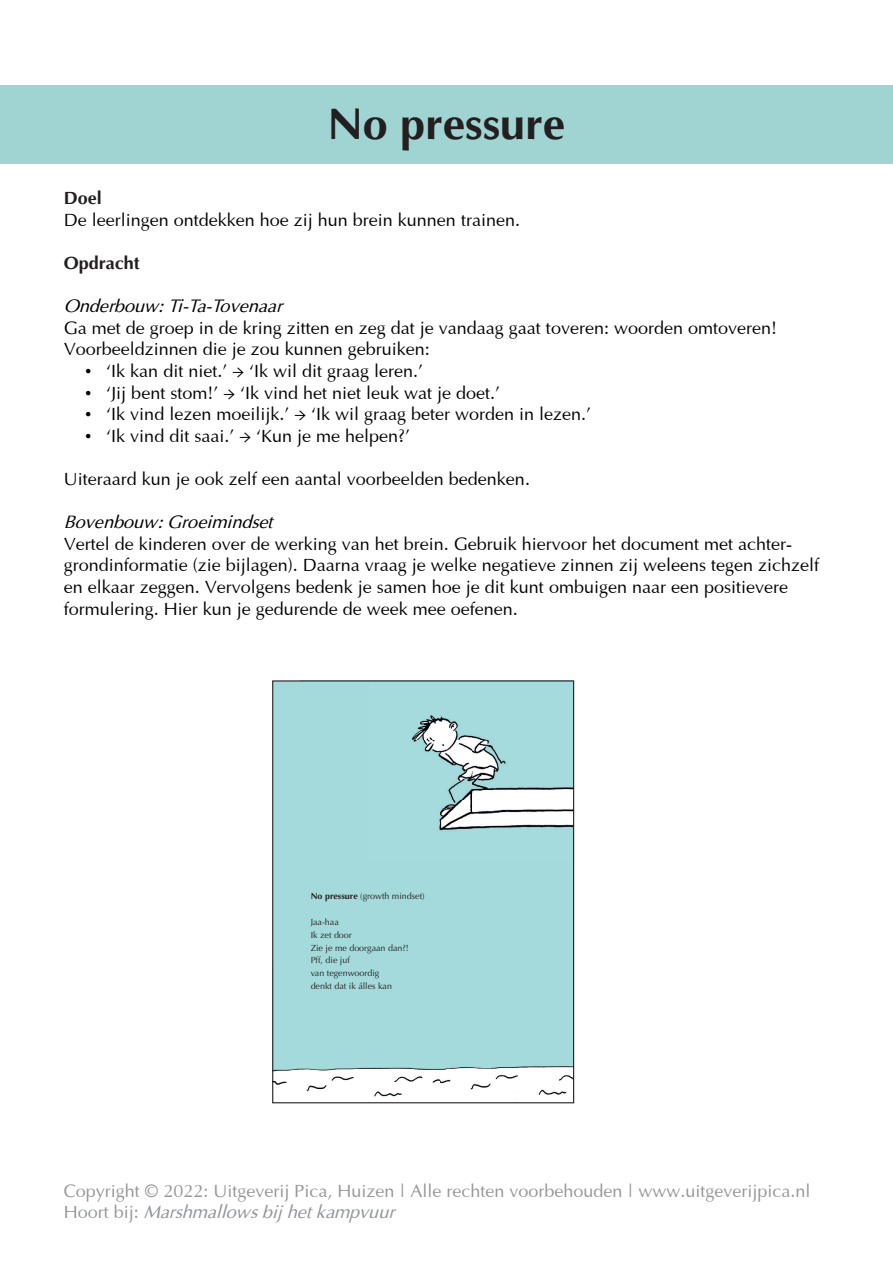
<style>
.page{position:relative;width:893px;height:1263px;background:#fff}
.page>*{position:absolute;margin:0;border:0;box-sizing:border-box;transform-origin:0 0}
.Kopje{font:700 45px "Optima";color:#231f20}
.t1{font:18px/21.6px "Optima";color:#000001}
.t2{font:18px "Optima";color:#939598}
.t3{font:italic 18px "Optima";color:#000001}
.t4{font:italic 18px "Optima";color:#939598}
.Vet_tussenkopje{font:700 18px "Optima";color:#231f20}
.t5{font:9px/12.9px "Optima";color:#231f20}
.s1{font-family:"Times New Roman"}
.s2{font-family:"Minion Pro"}
.s3{font-weight:700}
.s4{font-style:normal}
</style>
<div class="page">
<div style="left:0;top:85px;width:893px;height:79px;background:#9fd4d3"></div>
<div style="left:273px;top:681px;width:301px;height:422px;background:#a4dadb"></div>
<img style="left:412px;top:715px;width:160px;height:116px">
<img style="left:274px;top:1066px;width:298px;height:35px">
<div style="left:272px;top:680px;width:302px;height:423px;border:1px solid #231f20"></div>
<p class="Kopje" style="left:328px;top:100px;width:239px">No pressure</p>
<p class="Vet_tussenkopje" style="left:64px;top:188px;width:40px">Doel</p>
<p class="t1" style="left:64px;top:208px;width:458px">De leerlingen ontdekken hoe zij hun brein kunnen trainen.</p>
<p class="Vet_tussenkopje" style="left:64px;top:253px;width:78px">Opdracht</p>
<p class="t3" style="left:64px;top:295px;width:220px">Onderbouw: Ti-Ta-Tovenaar</p>
<p class="t1" style="left:64px;top:316px;width:715px">Ga met de groep in de kring zitten en zeg dat je vandaag gaat toveren: woorden omtoveren!</p>
<p class="t1" style="left:64px;top:337px;width:368px">Voorbeeldzinnen die je zou kunnen gebruiken:</p>
<p class="t1" style="left:85px;top:359px;width:340px"><span class="s1">•</span> ‘Ik kan dit niet.’ <span class="s2">→</span> ‘Ik wil dit graag leren.’</p>
<p class="t1" style="left:85px;top:380px;width:417px"><span class="s1">•</span> ‘Jij bent stom!’ <span class="s2">→</span> ‘Ik vind het niet leuk wat je doet.’</p>
<p class="t1" style="left:85px;top:402px;width:508px"><span class="s1">•</span> ‘Ik vind lezen moeilijk.’ <span class="s2">→</span> ‘Ik wil graag beter worden in lezen.’</p>
<p class="t1" style="left:85px;top:424px;width:327px"><span class="s1">•</span> ‘Ik vind dit saai.’ <span class="s2">→</span> ‘Kun je me helpen?’</p>
<p class="t1" style="left:64px;top:467px;width:468px">Uiteraard kun je ook zelf een aantal voorbeelden bedenken.</p>
<p class="t3" style="left:64px;top:511px;width:210px">Bovenbouw: Groeimindset</p>
<p class="t1" style="left:64px;top:532px;width:757px">Vertel de kinderen over de werking van het brein. Gebruik hiervoor het document met achter&shy;grondinformatie (zie bijlagen). Daarna vraag je welke negatieve zinnen zij weleens tegen zichzelf en elkaar zeggen. Vervolgens bedenk je samen hoe je dit kunt ombuigen naar een positievere formulering. Hier kun je gedurende de week mee oefenen.</p>
<p class="t5" style="left:311px;top:889px;width:116px"><span class="s3">No pressure</span> (growth mindset)</p>
<p class="t5" style="left:311px;top:915px;width:100px">Jaa-haa<br>Ik zet door<br>Zie je me doorgaan dan?!<br>Pff, die juf<br>van tegenwoordig<br>denkt dat ik álles kan</p>
<p class="t2" style="left:64px;top:1177px;width:748px">Copyright © 2022: Uitgeverij Pica, Huizen | Alle rechten voorbehouden | www.uitgeverijpica.nl</p>
<p class="t4" style="left:64px;top:1201px;width:332px"><span class="s4">Hoort bij:</span> Marshmallows bij het kampvuur</p>
</div>
